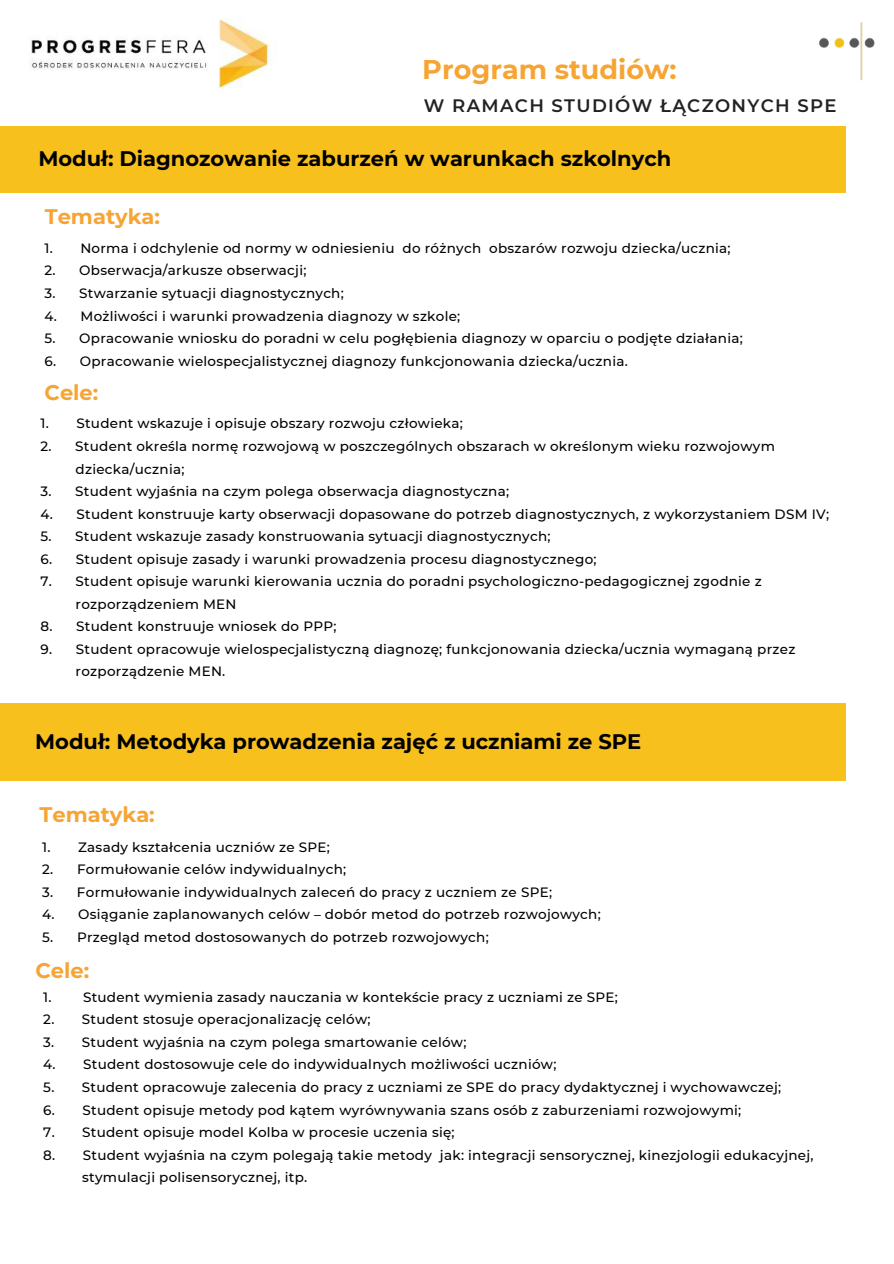
<style>
.page{position:relative;width:894px;height:1264px;background:#fff}
.page>*{position:absolute;margin:0;border:0;box-sizing:border-box;transform-origin:0 0}
.t1{font:700 27px "Montserrat";color:#f6a434}
.t2{font:700 21px "Montserrat";color:#000}
.t3{font:700 21px "Montserrat";color:#f6a434}
.t4{font:600 18px "Montserrat";letter-spacing:.075em;color:#222}
.t5{font:500 13.5px/22.5px "Montserrat";letter-spacing:.02em;color:#000}
</style>
<div class="page">
<div style="left:0;top:126px;width:845px;height:67px;background:#f8c01c"></div>
<img style="left:819px;top:22px;width:56px;height:59px">
<div style="left:0;top:703px;width:845px;height:77px;background:#f8c01c"></div>
<img style="left:29px;top:19px;width:246px;height:69px">
<h1 class="t1" style="left:422px;top:53px;width:255px">Program studiów:</h1>
<h3 class="t4" style="left:424px;top:94px;width:414px">W RAMACH STUDIÓW ŁĄCZONYCH SPE</h3>
<h2 class="t2" style="left:38px;top:145px;width:634px">Moduł: Diagnozowanie zaburzeń w warunkach szkolnych</h2>
<h2 class="t3" style="left:45px;top:204px;width:117px">Tematyka:</h2>
<p class="t5" style="left:45px;top:237px;width:687px">1. Norma i odchylenie od normy w odniesieniu do różnych obszarów rozwoju dziecka/ucznia;</p>
<p class="t5" style="left:45px;top:259px;width:263px">2. Obserwacja/arkusze obserwacji;</p>
<p class="t5" style="left:45px;top:282px;width:301px">3. Stwarzanie sytuacji diagnostycznych;</p>
<p class="t5" style="left:45px;top:304px;width:417px">4. Możliwości i warunki prowadzenia diagnozy w szkole;</p>
<p class="t5" style="left:45px;top:327px;width:699px">5. Opracowanie wniosku do poradni w celu pogłębienia diagnozy w oparciu o podjęte działania;</p>
<p class="t5" style="left:45px;top:349px;width:584px">6. Opracowanie wielospecjalistycznej diagnozy funkcjonowania dziecka/ucznia.</p>
<h2 class="t3" style="left:45px;top:379px;width:55px">Cele:</h2>
<p class="t5" style="left:41px;top:412px;width:423px">1. Student wskazuje i opisuje obszary rozwoju człowieka;</p>
<p class="t5" style="left:76px;top:435px;width:700px;text-indent:-35px">2. Student określa normę rozwojową w poszczególnych obszarach w określonym wieku rozwojowym dziecka/ucznia;</p>
<p class="t5" style="left:41px;top:480px;width:470px">3. Student wyjaśnia na czym polega obserwacja diagnostyczna;</p>
<p class="t5" style="left:41px;top:502px;width:789px">4. Student konstruuje karty obserwacji dopasowane do potrzeb diagnostycznych, z wykorzystaniem DSM IV;</p>
<p class="t5" style="left:41px;top:525px;width:511px">5. Student wskazuje zasady konstruowania sytuacji diagnostycznych;</p>
<p class="t5" style="left:41px;top:547px;width:557px">6. Student opisuje zasady i warunki prowadzenia procesu diagnostycznego;</p>
<p class="t5" style="left:76px;top:570px;width:687px;text-indent:-35px">7. Student opisuje warunki kierowania ucznia do poradni psychologiczno-pedagogicznej zgodnie z rozporządzeniem MEN</p>
<p class="t5" style="left:41px;top:615px;width:297px">8. Student konstruuje wniosek do PPP;</p>
<p class="t5" style="left:76px;top:637px;width:721px;text-indent:-35px">9. Student opracowuje wielospecjalistyczną diagnozę; funkcjonowania dziecka/ucznia wymaganą przez rozporządzenie MEN.</p>
<h2 class="t2" style="left:35px;top:728px;width:607px">Moduł: Metodyka prowadzenia zajęć z uczniami ze SPE</h2>
<h2 class="t3" style="left:39px;top:801px;width:117px">Tematyka:</h2>
<p class="t5" style="left:42px;top:835px;width:289px">1. Zasady kształcenia uczniów ze SPE;</p>
<p class="t5" style="left:42px;top:858px;width:305px">2. Formułowanie celów indywidualnych;</p>
<p class="t5" style="left:42px;top:880px;width:511px">3. Formułowanie indywidualnych zaleceń do pracy z uczniem ze SPE;</p>
<p class="t5" style="left:42px;top:903px;width:559px">4. Osiąganie zaplanowanych celów – dobór metod do potrzeb rozwojowych;</p>
<p class="t5" style="left:42px;top:925px;width:448px">5. Przegląd metod dostosowanych do potrzeb rozwojowych;</p>
<h2 class="t3" style="left:35px;top:957px;width:55px">Cele:</h2>
<p class="t5" style="left:43px;top:985px;width:576px">1. Student wymienia zasady nauczania w kontekście pracy z uczniami ze SPE;</p>
<p class="t5" style="left:43px;top:1008px;width:328px">2. Student stosuje operacjonalizację celów;</p>
<p class="t5" style="left:43px;top:1030px;width:424px">3. Student wyjaśnia na czym polega smartowanie celów;</p>
<p class="t5" style="left:43px;top:1053px;width:514px">4. Student dostosowuje cele do indywidualnych możliwości uczniów;</p>
<p class="t5" style="left:43px;top:1075px;width:739px">5. Student opracowuje zalecenia do pracy z uczniami ze SPE do pracy dydaktycznej i wychowawczej;</p>
<p class="t5" style="left:43px;top:1098px;width:699px">6. Student opisuje metody pod kątem wyrównywania szans osób z zaburzeniami rozwojowymi;</p>
<p class="t5" style="left:43px;top:1120px;width:413px">7. Student opisuje model Kolba w procesie uczenia się;</p>
<p class="t5" style="left:82px;top:1143px;width:732px;text-indent:-39px">8. Student wyjaśnia na czym polegają takie metody jak: integracji sensorycznej, kinezjologii edukacyjnej, stymulacji polisensorycznej, itp.</p>
</div>
